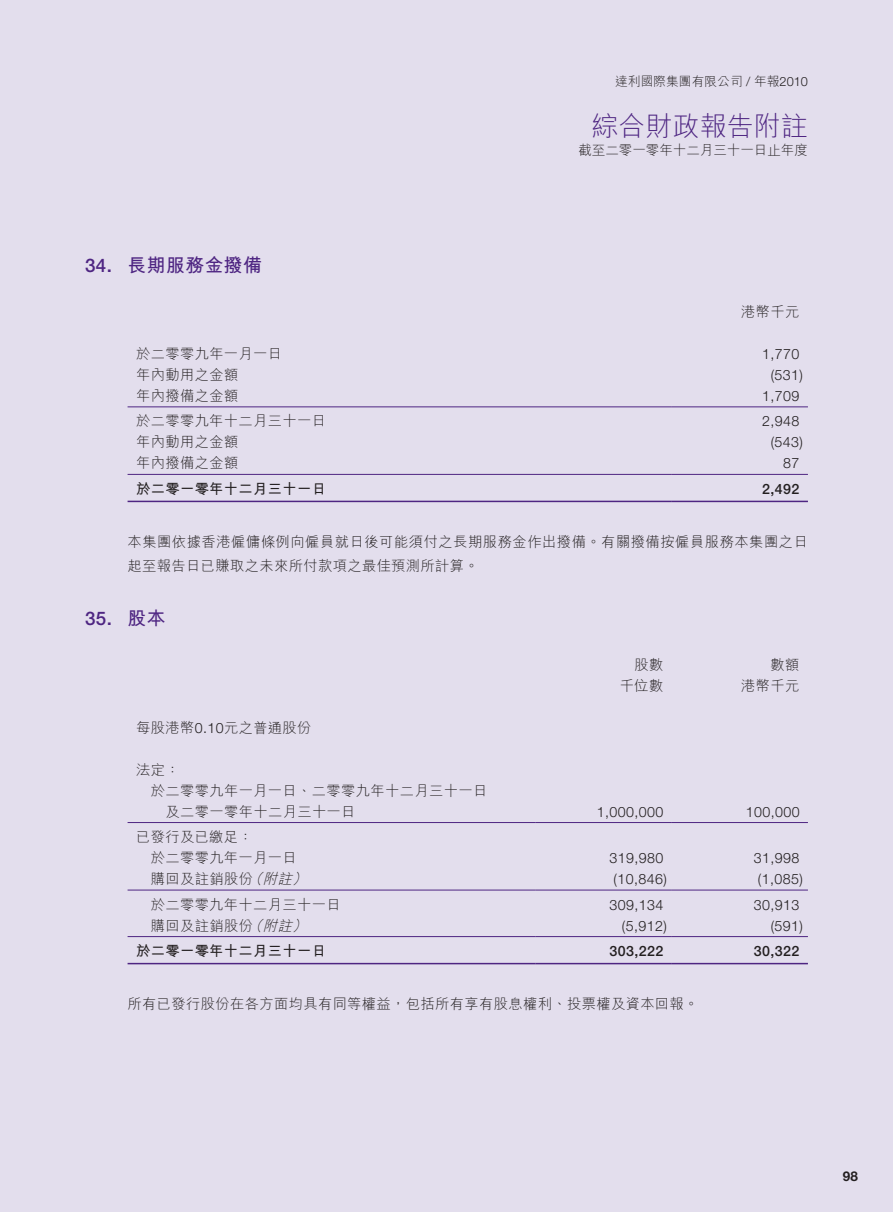
<style>
.page{position:relative;width:893px;height:1212px;background:#e3deed}
.page>*{position:absolute;margin:0;border:0;box-sizing:border-box;transform-origin:0 0}
.t1{font:300 27px "M Hei HK";color:#4e2582}
.t2{font:700 18.75px "M Hei HK";letter-spacing:.03em;color:#4e2582}
.t3{font:500 18.75px "Helvetica Neue LT Std";color:#4e2582}
.t4{font:300 14.25px/24px "M Hei HK";letter-spacing:.03em;color:#231f20}
.t5{font:300 14.25px "Helvetica Neue LT Std";letter-spacing:.03em;color:#231f20}
.t6{font:700 14.25px "M Hei HK";letter-spacing:.03em;color:#231f20}
.t7{font:500 14.25px "Helvetica Neue LT Std";letter-spacing:.03em;color:#231f20}
.t8{font:italic 300 14.25px "M Hei HK";color:#231f20}
.t9{font:300 13.5px "M Hei HK";color:#231f20}
.t10{font:700 13.5px "Helvetica Neue LT Std";color:#231f20}
.t11{font:300 12.75px "M Hei HK";color:#231f20}
.s1{font-family:"Helvetica Neue LT Std"}
</style>
<div class="page">
<hr style="left:128px;top:406px;width:544px;height:1px;background:#4e2582">
<hr style="left:672px;top:406px;width:136px;height:1px;background:#4e2582">
<hr style="left:128px;top:474px;width:544px;height:1px;background:#4e2582">
<hr style="left:672px;top:474px;width:136px;height:1px;background:#4e2582">
<hr style="left:128px;top:501px;width:544px;height:1px;background:#4e2582">
<hr style="left:672px;top:501px;width:136px;height:1px;background:#4e2582">
<hr style="left:128px;top:822px;width:408px;height:1px;background:#4e2582">
<hr style="left:536px;top:822px;width:136px;height:1px;background:#4e2582">
<hr style="left:672px;top:822px;width:136px;height:1px;background:#4e2582">
<hr style="left:128px;top:890px;width:408px;height:1px;background:#4e2582">
<hr style="left:536px;top:890px;width:136px;height:1px;background:#4e2582">
<hr style="left:672px;top:890px;width:136px;height:1px;background:#4e2582">
<hr style="left:128px;top:936px;width:408px;height:1px;background:#4e2582">
<hr style="left:536px;top:936px;width:136px;height:1px;background:#4e2582">
<hr style="left:672px;top:936px;width:136px;height:1px;background:#4e2582">
<hr style="left:128px;top:963px;width:408px;height:1px;background:#4e2582">
<hr style="left:536px;top:963px;width:136px;height:1px;background:#4e2582">
<hr style="left:672px;top:963px;width:136px;height:1px;background:#4e2582">
<p class="t11" style="left:615px;top:72px;width:194px">達利國際集團有限公司 <span class="s1">/</span> 年報<span class="s1">2010</span></p>
<h1 class="t1" style="left:592px;top:107px;width:217px">綜合財政報告附註</h1>
<p class="t9" style="left:578px;top:141px;width:231px">截至二零一零年十二月三十一日止年度</p>
<h2 class="t3" style="left:85px;top:254px;width:29px">34.</h2>
<h2 class="t3" style="left:85px;top:607px;width:29px">35.</h2>
<h2 class="t2" style="left:128px;top:251px;width:136px">長期服務金撥備</h2>
<p class="t4" style="left:136px;top:341px;width:148px">於二零零九年一月一日</p>
<p class="t4" style="left:741px;top:299px;width:60px">港幣千元</p>
<p class="t5" style="left:762px;top:345px;width:39px">1,770</p>
<p class="t4" style="left:136px;top:362px;width:104px">年內動用之金額</p>
<p class="t5" style="left:771px;top:366px;width:34px">)531(</p>
<p class="t4" style="left:136px;top:383px;width:104px">年內撥備之金額</p>
<p class="t5" style="left:762px;top:387px;width:39px">1,709</p>
<p class="t4" style="left:136px;top:409px;width:192px">於二零零九年十二月三十一日</p>
<p class="t5" style="left:762px;top:413px;width:39px">2,948</p>
<p class="t4" style="left:136px;top:430px;width:104px">年內動用之金額</p>
<p class="t5" style="left:771px;top:434px;width:34px">)543(</p>
<p class="t4" style="left:136px;top:451px;width:104px">年內撥備之金額</p>
<p class="t5" style="left:783px;top:455px;width:18px">87</p>
<p class="t6" style="left:136px;top:478px;width:192px">於二零一零年十二月三十一日</p>
<p class="t4" style="left:128px;top:529px;width:682px">本集團依據香港僱傭條例向僱員就日後可能須付之長期服務金作出撥備。有關撥備按僱員服務本集團之日起至報告日已賺取之未來所付款項之最佳預測所計算。</p>
<h2 class="t2" style="left:128px;top:604px;width:40px">股本</h2>
<p class="t7" style="left:762px;top:480px;width:39px">2,492</p>
<p class="t4" style="left:634px;top:652px;width:30px">股數</p>
<p class="t4" style="left:770px;top:652px;width:30px">數額</p>
<p class="t4" style="left:620px;top:673px;width:45px">千位數</p>
<p class="t4" style="left:741px;top:673px;width:60px">港幣千元</p>
<p class="t4" style="left:136px;top:715px;width:177px">每股港幣<span class="s1">0.10</span>元之普通股份</p>
<p class="t4" style="left:151px;top:758px;width:338px;line-height:21px;text-indent:-15px">法定：<br>於二零零九年一月一日、二零零九年十二月三十一日</p>
<p class="t4" style="left:136px;top:798px;width:221px;line-height:25.5px;text-indent:29px">及二零一零年十二月三十一日已發行及已繳足：</p>
<p class="t5" style="left:597px;top:803px;width:68px">1,000,000</p>
<p class="t5" style="left:746px;top:803px;width:55px">100,000</p>
<p class="t4" style="left:151px;top:845px;width:148px">於二零零九年一月一日</p>
<p class="t5" style="left:609px;top:849px;width:55px">319,980</p>
<p class="t5" style="left:754px;top:849px;width:47px">31,998</p>
<p class="t8" style="left:248px;top:869px;width:21px">（</p>
<p class="t8" style="left:292px;top:869px;width:21px">(</p>
<p class="t8" style="left:263px;top:869px;width:35px">附註</p>
<p class="t4" style="left:151px;top:866px;width:104px">購回及註銷股份</p>
<p class="t5" style="left:614px;top:870px;width:55px">)10,846(</p>
<p class="t5" style="left:758px;top:870px;width:46px">)1,085(</p>
<p class="t4" style="left:151px;top:892px;width:192px">於二零零九年十二月三十一日</p>
<p class="t5" style="left:609px;top:896px;width:55px">309,134</p>
<p class="t5" style="left:754px;top:896px;width:47px">30,913</p>
<p class="t8" style="left:248px;top:915px;width:21px">（</p>
<p class="t8" style="left:292px;top:915px;width:21px">(</p>
<p class="t8" style="left:263px;top:915px;width:35px">附註</p>
<p class="t4" style="left:151px;top:913px;width:104px">購回及註銷股份</p>
<p class="t5" style="left:622px;top:917px;width:46px">)5,912(</p>
<p class="t5" style="left:771px;top:917px;width:34px">)591(</p>
<p class="t6" style="left:136px;top:940px;width:192px">於二零一零年十二月三十一日</p>
<p class="t4" style="left:128px;top:991px;width:572px">所有已發行股份在各方面均具有同等權益，包括所有享有股息權利、投票權及資本回報。</p>
<p class="t7" style="left:609px;top:942px;width:55px">303,222</p>
<p class="t7" style="left:754px;top:942px;width:47px">30,322</p>
<p class="t10" style="left:843px;top:1167px;width:17px">98</p>
</div>
